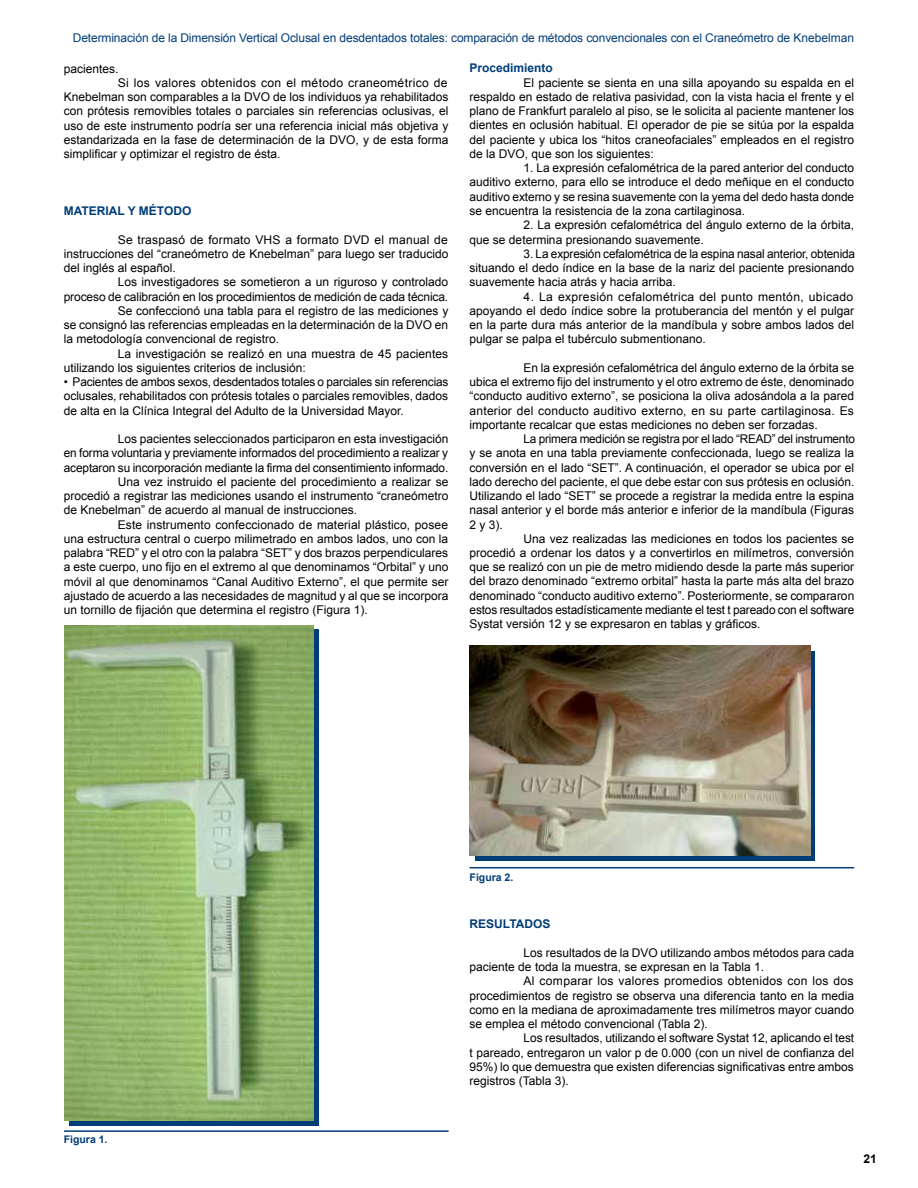
<style>
.page{position:relative;width:918px;height:1188px;background:#fff}
.page>*{position:absolute;margin:0;border:0;box-sizing:border-box;transform-origin:0 0}
.t1{font:12px/14.2px "Arial";color:#000;text-align:justify}
.t2{font:12px "Arial";letter-spacing:-.01em;color:#003d79}
.t3{font:12px "Arial";letter-spacing:.025em;color:#000}
.t4{font:12px "Arial";letter-spacing:.02em;color:#000}
.t5{font:700 12px "Arial";color:#003d79}
.t6{font:700 12px "Arial";color:#000}
.t7{font:700 10.5px "Arial";color:#003d79}
</style>
<div class="page">
<hr style="left:64px;top:1130px;width:385px;height:2px;background:#003d79">
<div style="left:70px;top:630px;width:249px;height:496px;background:#003d79"></div>
<img style="left:64px;top:625px;width:250px;height:496px">
<hr style="left:470px;top:867px;width:384px;height:1px;background:#003d79">
<svg style="left:475px;top:651px;width:340px;height:210px;background:#1f507e"></svg>
<img style="left:470px;top:645px;width:340px;height:210px">
<p class="t2" style="left:73px;top:30px;width:783px">Determinación de la Dimensión Vertical Oclusal en desdentados totales: comparación de métodos convencionales con el Craneómetro de Knebelman</p>
<p class="t1" style="left:64px;top:61px;width:56px">pacientes.</p>
<p class="t3" style="left:118px;top:75px;width:331px">Si los valores obtenidos con el método craneométrico de</p>
<p class="t1" style="left:64px;top:90px;width:386px">Knebelman son comparables a la DVO de los individuos ya rehabilitados</p>
<p class="t1" style="left:64px;top:104px;width:386px">con prótesis removibles totales o parciales sin referencias oclusivas, el</p>
<p class="t1" style="left:64px;top:118px;width:386px">uso de este instrumento podría ser una referencia inicial más objetiva y</p>
<p class="t1" style="left:64px;top:133px;width:386px">estandarizada en la fase de determinación de la DVO, y de esta forma</p>
<p class="t1" style="left:64px;top:147px;width:218px">simplificar y optimizar el registro de ésta.</p>
<p class="t5" style="left:64px;top:203px;width:129px">MATERIAL Y MÉTODO</p>
<p class="t1" style="left:118px;top:232px;width:332px">Se traspasó de formato VHS a formato DVD el manual de</p>
<p class="t1" style="left:64px;top:247px;width:386px">instrucciones del “craneómetro de Knebelman” para luego ser traducido</p>
<p class="t1" style="left:64px;top:261px;width:114px">del inglés al español.</p>
<p class="t1" style="left:118px;top:275px;width:332px">Los investigadores se sometieron a un riguroso y controlado</p>
<p class="t1" style="left:64px;top:289px;width:386px">proceso de calibración en los procedimientos de medición de cada técnica.</p>
<p class="t1" style="left:118px;top:304px;width:332px">Se confeccionó una tabla para el registro de las mediciones y</p>
<p class="t1" style="left:64px;top:318px;width:386px">se consignó las referencias empleadas en la determinación de la DVO en</p>
<p class="t1" style="left:64px;top:332px;width:217px">la metodología convencional de registro.</p>
<p class="t1" style="left:118px;top:346px;width:332px">La investigación se realizó en una muestra de 45 pacientes</p>
<p class="t1" style="left:64px;top:361px;width:244px">utilizando los siguientes criterios de inclusión:</p>
<p class="t1" style="left:64px;top:375px;width:386px">• Pacientes de ambos sexos, desdentados totales o parciales sin referencias oclusales, rehabilitados con prótesis totales o parciales removibles, dados de alta en la Clínica Integral del Adulto de la Universidad Mayor.</p>
<p class="t1" style="left:118px;top:432px;width:332px">Los pacientes seleccionados participaron en esta investigación</p>
<p class="t1" style="left:64px;top:446px;width:386px">en forma voluntaria y previamente informados del procedimiento a realizar y</p>
<p class="t1" style="left:64px;top:460px;width:386px">aceptaron su incorporación mediante la firma del consentimiento informado.</p>
<p class="t1" style="left:118px;top:475px;width:332px">Una vez instruido el paciente del procedimiento a realizar se</p>
<p class="t1" style="left:64px;top:489px;width:386px">procedió a registrar las mediciones usando el instrumento “craneómetro</p>
<p class="t1" style="left:64px;top:503px;width:295px">de Knebelman” de acuerdo al manual de instrucciones.</p>
<p class="t1" style="left:118px;top:517px;width:332px">Este instrumento confeccionado de material plástico, posee</p>
<p class="t1" style="left:64px;top:532px;width:386px">una estructura central o cuerpo milimetrado en ambos lados, uno con la</p>
<p class="t1" style="left:64px;top:546px;width:386px">palabra “RED” y el otro con la palabra “SET” y dos brazos perpendiculares</p>
<p class="t1" style="left:64px;top:560px;width:386px">a este cuerpo, uno fijo en el extremo al que denominamos “Orbital” y uno</p>
<p class="t1" style="left:64px;top:574px;width:386px">móvil al que denominamos “Canal Auditivo Externo”, el que permite ser</p>
<p class="t1" style="left:64px;top:589px;width:386px">ajustado de acuerdo a las necesidades de magnitud y al que se incorpora</p>
<p class="t1" style="left:64px;top:603px;width:306px">un tornillo de fijación que determina el registro (Figura 1).</p>
<p class="t5" style="left:470px;top:60px;width:85px">Procedimiento</p>
<p class="t1" style="left:470px;top:76px;width:386px;text-indent:54px">El paciente se sienta en una silla apoyando su espalda en el respaldo en estado de relativa pasividad, con la vista hacia el frente y el plano de Frankfurt paralelo al piso, se le solicita al paciente mantener los dientes en oclusión habitual. El operador de pie se sitúa por la espalda del paciente y ubica los “hitos craneofaciales” empleados en el registro de la DVO, que son los siguientes:</p>
<p class="t1" style="left:470px;top:161px;width:386px;text-indent:54px">1. La expresión cefalométrica de la pared anterior del conducto auditivo externo, para ello se introduce el dedo meñique en el conducto auditivo externo y se resina suavemente con la yema del dedo hasta donde se encuentra la resistencia de la zona cartilaginosa.</p>
<p class="t1" style="left:470px;top:218px;width:386px;text-indent:54px">2. La expresión cefalométrica del ángulo externo de la órbita, que se determina presionando suavemente.</p>
<p class="t1" style="left:470px;top:247px;width:387px;text-indent:54px">3. La expresión cefalométrica de la espina nasal anterior, obtenida situando el dedo índice en la base de la nariz del paciente presionando suavemente hacia atrás y hacia arriba.</p>
<p class="t1" style="left:470px;top:289px;width:386px;text-indent:54px">4. La expresión cefalométrica del punto mentón, ubicado apoyando el dedo índice sobre la protuberancia del mentón y el pulgar en la parte dura más anterior de la mandíbula y sobre ambos lados del pulgar se palpa el tubérculo submentionano.</p>
<p class="t1" style="left:524px;top:361px;width:332px">En la expresión cefalométrica del ángulo externo de la órbita se</p>
<p class="t1" style="left:470px;top:375px;width:386px">ubica el extremo fijo del instrumento y el otro extremo de éste, denominado</p>
<p class="t1" style="left:470px;top:389px;width:386px">“conducto auditivo externo”, se posiciona la oliva adosándola a la pared</p>
<p class="t1" style="left:470px;top:403px;width:386px">anterior del conducto auditivo externo, en su parte cartilaginosa. Es</p>
<p class="t1" style="left:470px;top:418px;width:350px">importante recalcar que estas mediciones no deben ser forzadas.</p>
<p class="t1" style="left:524px;top:432px;width:333px">La primera medición se registra por el lado “READ” del instrumento</p>
<p class="t1" style="left:470px;top:446px;width:386px">y se anota en una tabla previamente confeccionada, luego se realiza la</p>
<p class="t1" style="left:470px;top:460px;width:386px">conversión en el lado “SET”. A continuación, el operador se ubica por el</p>
<p class="t1" style="left:470px;top:475px;width:386px">lado derecho del paciente, el que debe estar con sus prótesis en oclusión.</p>
<p class="t1" style="left:470px;top:489px;width:386px">Utilizando el lado “SET” se procede a registrar la medida entre la espina</p>
<p class="t1" style="left:470px;top:503px;width:386px">nasal anterior y el borde más anterior e inferior de la mandíbula (Figuras</p>
<p class="t1" style="left:470px;top:517px;width:35px">2 y 3).</p>
<p class="t1" style="left:524px;top:532px;width:332px">Una vez realizadas las mediciones en todos los pacientes se</p>
<p class="t1" style="left:470px;top:546px;width:386px">procedió a ordenar los datos y a convertirlos en milímetros, conversión</p>
<p class="t1" style="left:470px;top:560px;width:386px">que se realizó con un pie de metro midiendo desde la parte más superior</p>
<p class="t1" style="left:470px;top:574px;width:386px">del brazo denominado “extremo orbital” hasta la parte más alta del brazo</p>
<p class="t1" style="left:470px;top:589px;width:386px">denominado “conducto auditivo externo”. Posteriormente, se compararon</p>
<p class="t1" style="left:470px;top:603px;width:386px">estos resultados estadísticamente mediante el test t pareado con el software</p>
<p class="t1" style="left:470px;top:617px;width:292px">Systat versión 12 y se expresaron en tablas y gráficos.</p>
<p class="t7" style="left:64px;top:1132px;width:45px">Figura 1.</p>
<p class="t7" style="left:470px;top:870px;width:45px">Figura 2.</p>
<p class="t5" style="left:470px;top:916px;width:82px">RESULTADOS</p>
<p class="t1" style="left:524px;top:946px;width:332px">Los resultados de la DVO utilizando ambos métodos para cada</p>
<p class="t1" style="left:470px;top:960px;width:296px">paciente de toda la muestra, se expresan en la Tabla 1.</p>
<p class="t4" style="left:524px;top:973px;width:332px">Al comparar los valores promedios obtenidos con los dos</p>
<p class="t1" style="left:470px;top:988px;width:386px">procedimientos de registro se observa una diferencia tanto en la media</p>
<p class="t1" style="left:470px;top:1003px;width:386px">como en la mediana de aproximadamente tres milímetros mayor cuando</p>
<p class="t1" style="left:470px;top:1017px;width:240px">se emplea el método convencional (Tabla 2).</p>
<p class="t1" style="left:524px;top:1031px;width:332px">Los resultados, utilizando el software Systat 12, aplicando el test</p>
<p class="t1" style="left:470px;top:1045px;width:386px">t pareado, entregaron un valor p de 0.000 (con un nivel de confianza del</p>
<p class="t1" style="left:470px;top:1060px;width:386px">95%) lo que demuestra que existen diferencias significativas entre ambos</p>
<p class="t1" style="left:470px;top:1074px;width:101px">registros (Tabla 3).</p>
<p class="t6" style="left:863px;top:1150px;width:15px">21</p>
</div>
